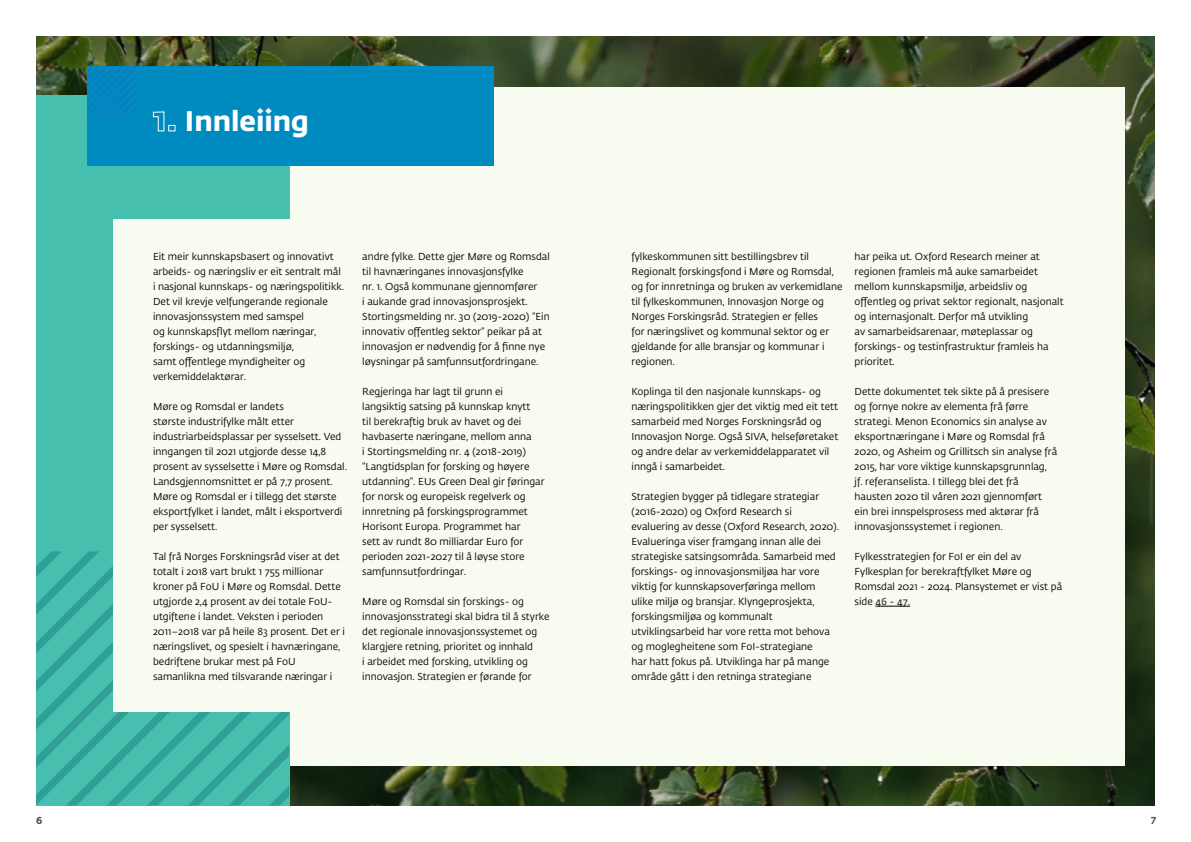
<style>
.page{position:relative;width:1191px;height:842px;background:#fff}
.page>*{position:absolute;margin:0;border:0;box-sizing:border-box;transform-origin:0 0}
.t1{font:700 28px "Fedra Sans Std";color:#fff}
.t2{font:10px/15px "Fedra Sans Std";color:#000101}
.t3{font:700 10px "Fedra Sans Std";color:#4d555b}
.s1{font-size:34px}
</style>
<div class="page">
<img style="left:36px;top:36px;width:1119px;height:769px">
<div style="left:113px;top:87px;width:1011px;height:678px;background:#f8fbf0"></div>
<div style="left:36px;top:96px;width:253px;height:710px;background:#47bfaf"></div>
<svg style="left:36px;top:551px;width:253px;height:254px"></svg>
<div style="left:87px;top:67px;width:406px;height:99px;background:#008bc0"></div>
<div style="left:114px;top:219px;width:1011px;height:493px;background:#f8fbf0"></div>
<svg style="left:87px;top:67px;width:51px;height:49px"></svg>
<hr style="left:875px;top:606px;width:35px;height:1px;background:#000101">
<p class="t1" style="left:153px;top:103px;width:157px"><span class="s1">1.</span> Innleiing</p>
<p class="t2" style="left:153px;top:249px;width:193px">Eit meir kunnskapsbasert og innovativt arbeids- og næringsliv er eit sentralt mål i nasjonal kunnskaps- og næringspolitikk.<br>Det vil krevje velfungerande regionale innovasjonssystem med samspel<br>og kunnskapsflyt mellom næringar, forskings- og utdanningsmiljø,<br>samt offentlege myndigheiter og verkemiddelaktørar.</p>
<p class="t2" style="left:153px;top:399px;width:195px">Møre og Romsdal er landets<br>største industrifylke målt etter industriarbeidsplassar per sysselsett. Ved inngangen til 2021 utgjorde desse 14,8 prosent av sysselsette i Møre og Romsdal.<br>Landsgjennomsnittet er på 7,7 prosent.<br>Møre og Romsdal er i tillegg det største eksportfylket i landet, målt i eksportverdi per sysselsett.</p>
<p class="t2" style="left:153px;top:549px;width:193px">Tal frå Norges Forskningsråd viser at det totalt i 2018 vart brukt 1 755 millionar kroner på FoU i Møre og Romsdal. Dette utgjorde 2,4 prosent av dei totale FoU&shy;utgiftene i landet. Veksten i perioden 2011–2018 var på heile 83 prosent. Det er i næringslivet, og spesielt i havnæringane, bedriftene brukar mest på FoU samanlikna med tilsvarande næringar i</p>
<p class="t2" style="left:362px;top:249px;width:189px">andre fylke. Dette gjer Møre og Romsdal til havnæringanes innovasjonsfylke<br>nr. 1. Også kommunane gjennomfører<br>i aukande grad innovasjonsprosjekt.<br>Stortingsmelding nr. 30 (2019-2020) “Ein innovativ offentleg sektor” peikar på at innovasjon er nødvendig for å finne nye løysningar på samfunnsutfordringane.</p>
<p class="t2" style="left:362px;top:384px;width:184px">Regjeringa har lagt til grunn ei langsiktig satsing på kunnskap knytt<br>til berekraftig bruk av havet og dei havbaserte næringane, mellom anna<br>i Stortingsmelding nr. 4 (2018-2019) “Langtidsplan for forsking og høyere utdanning”. EUs Green Deal gir føringar for norsk og europeisk regelverk og innretning på forskingsprogrammet Horisont Europa. Programmet har<br>sett av rundt 80 milliardar Euro for perioden 2021-2027 til å løyse store samfunnsutfordringar.</p>
<p class="t2" style="left:362px;top:594px;width:189px">Møre og Romsdal sin forskings- og innovasjonsstrategi skal bidra til å styrke det regionale innovasjonssystemet og klargjere retning, prioritet og innhald<br>i arbeidet med forsking, utvikling og innovasjon. Strategien er førande for</p>
<p class="t2" style="left:631px;top:249px;width:213px">fylkeskommunen sitt bestillingsbrev til Regionalt forskingsfond i Møre og Romsdal, og for innretninga og bruken av verkemidlane til fylkeskommunen, Innovasjon Norge og Norges Forskingsråd. Strategien er felles<br>for næringslivet og kommunal sektor og er gjeldande for alle bransjar og kommunar i regionen.</p>
<p class="t2" style="left:631px;top:384px;width:208px">Koplinga til den nasjonale kunnskaps- og næringspolitikken gjer det viktig med eit tett samarbeid med Norges Forskningsråd og Innovasjon Norge. Også SIVA, helseføretaket og andre delar av verkemiddelapparatet vil inngå i samarbeidet.</p>
<p class="t2" style="left:631px;top:489px;width:209px">Strategien bygger på tidlegare strategiar (2016-2020) og Oxford Research si evaluering av desse (Oxford Research, 2020).<br>Evalueringa viser framgang innan alle dei strategiske satsingsområda. Samarbeid med forskings- og innovasjonsmiljøa har vore viktig for kunnskapsoverføringa mellom ulike miljø og bransjar. Klyngeprosjekta, forskingsmiljøa og kommunalt utviklingsarbeid har vore retta mot behova og moglegheitene som FoI-strategiane<br>har hatt fokus på. Utviklinga har på mange område gått i den retninga strategiane</p>
<p class="t2" style="left:854px;top:249px;width:210px">har peika ut. Oxford Research meiner at regionen framleis må auke samarbeidet mellom kunnskapsmiljø, arbeidsliv og offentleg og privat sektor regionalt, nasjonalt og internasjonalt. Derfor må utvikling<br>av samarbeidsarenaar, møteplassar og forskings- og testinfrastruktur framleis ha prioritet.</p>
<p class="t2" style="left:854px;top:384px;width:204px">Dette dokumentet tek sikte på å presisere og fornye nokre av elementa frå førre strategi. Menon Economics sin analyse av eksportnæringane i Møre og Romsdal frå 2020, og Asheim og Grillitsch sin analyse frå 2015, har vore viktige kunnskapsgrunnlag, jf. referanselista. I tillegg blei det frå hausten 2020 til våren 2021 gjennomført ein brei innspelsprosess med aktørar frå innovasjonssystemet i regionen.</p>
<p class="t2" style="left:854px;top:549px;width:209px">Fylkesstrategien for FoI er ein del av Fylkesplan for berekraftfylket Møre og Romsdal 2021 - 2024. Plansystemet er vist på side 46 - 47.</p>
<p class="t3" style="left:36px;top:814px;width:8px">6</p>
<p class="t3" style="left:1151px;top:814px;width:6px">7</p>
</div>
